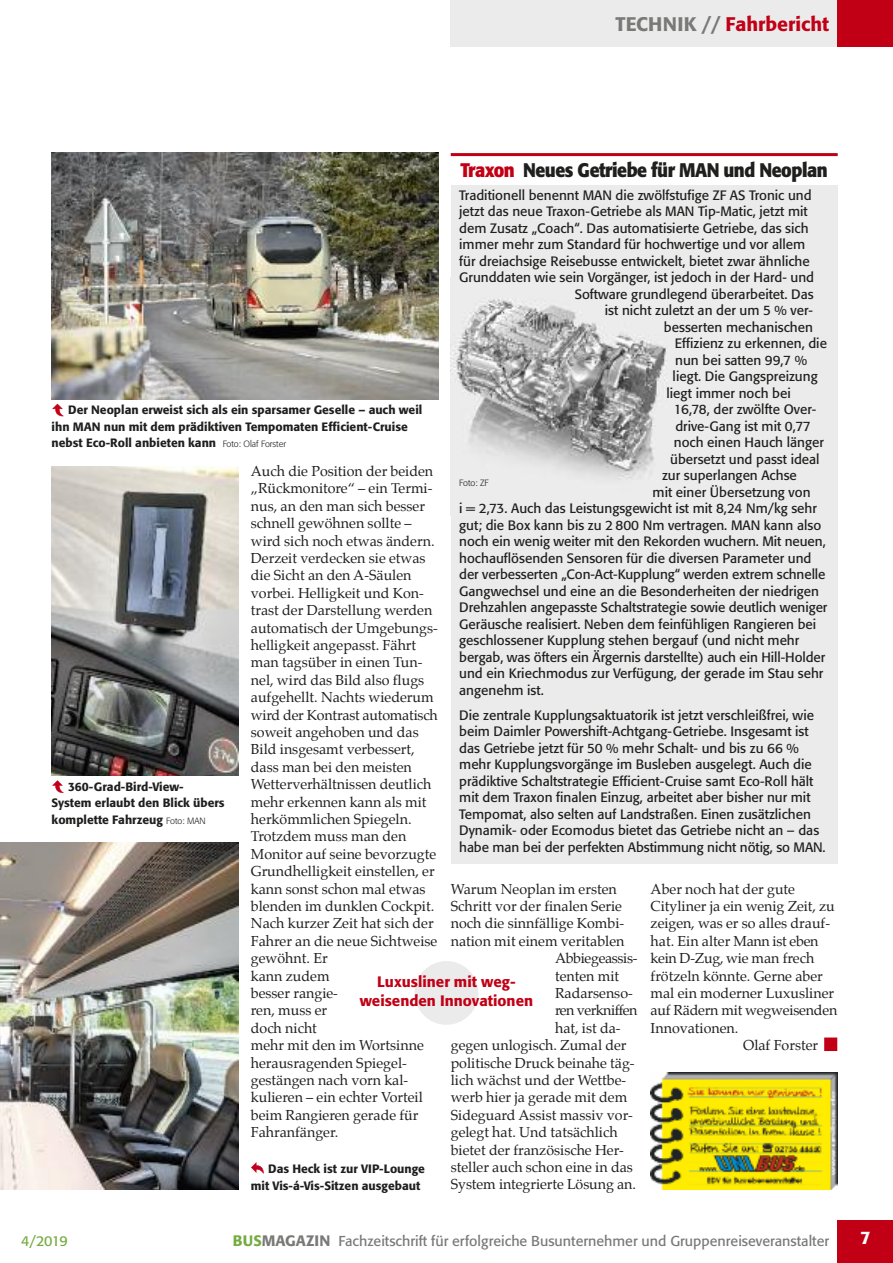
<style>
.page{position:relative;width:893px;height:1263px;background:#fff}
.page>*{position:absolute;margin:0;border:0;box-sizing:border-box;transform-origin:0 0}
.t1{font:700 19.5px "Formata";letter-spacing:-.025em;color:#1f1f1e;scale:.9 1}
.t2{font:500 19.5px "Formata";color:#c10016}
.t3{font:500 18px "Formata";color:#fff}
.t4{font:500 15px/19.5px "Formata";color:#c10016;text-align:center}
.t5{font:14.25px/17.4px "Palatino";color:#1f1f1e}
.t6{font:14.25px "Formata";color:#797978}
.t7{font:14.25px "Palatino";letter-spacing:-.02em;color:#1f1f1e}
.t8{font:14.25px "Palatino";letter-spacing:-.025em;color:#1f1f1e}
.t9{font:14.25px "Palatino";letter-spacing:-.035em;color:#1f1f1e}
.t10{font:14.25px "Formata";color:#74ac3f}
.t11{font:13.5px/16.5px "Formata";color:#1f1f1e}
.t12{font:500 12px/16.5px "Formata";color:#1f1f1e}
.t13{font:300 9px "Formata";color:#1f1f1e}
.s1{color:#797978}
.s2{color:#c10016}
.s3{font-weight:300;font-size:9px}
.s4{font-weight:500;font-size:15px;color:#74ac3f}
.s5{font-weight:500;font-size:15px}
</style>
<div class="page">
<div style="left:824px;top:1037px;width:13px;height:14px;background:#c10016"></div>
<div style="left:838px;top:1220px;width:55px;height:43px;background:#c10016"></div>
<div style="left:451px;top:0;width:442px;height:47px;background:#ebebeb"></div>
<div style="left:838px;top:0;width:55px;height:47px;background:#c10016"></div>
<div style="left:451px;top:185px;width:387px;height:678px;background:#ebebeb"></div>
<img style="left:0;top:842px;width:238px;height:347px">
<img style="left:51px;top:466px;width:187px;height:310px">
<img style="left:51px;top:153px;width:388px;height:246px">
<svg style="left:52px;top:404px;width:12px;height:13px"></svg>
<svg style="left:251px;top:1162px;width:13px;height:12px"></svg>
<svg style="left:52px;top:780px;width:12px;height:13px"></svg>
<div style="left:415px;top:961px;width:63px;height:64px;background:#ebebeb;border-radius:50%"></div>
<img style="left:651px;top:1072px;width:187px;height:117px">
<img style="left:451px;top:298px;width:216px;height:182px">
<hr style="left:451px;top:153px;width:387px;height:3px;background:#c10016">
<h1 class="t2" style="left:616px;top:16px;width:215px"><span class="s1">TECHNIK //</span> Fahrbericht</h1>
<h1 class="t1" style="left:461px;top:162px;width:410px"><span class="s2">Traxon</span> Neues Getriebe für MAN und Neoplan</h1>
<p class="t11" style="left:459px;top:188px;width:354px">Traditionell benennt MAN die zwölfstufige ZF AS Tronic und</p>
<p class="t11" style="left:459px;top:204px;width:350px">jetzt das neue Traxon-Getriebe als MAN Tip-Matic, jetzt mit</p>
<p class="t11" style="left:459px;top:221px;width:351px">dem Zusatz „Coach“. Das automatisierte Getriebe, das sich</p>
<p class="t11" style="left:459px;top:237px;width:347px">immer mehr zum Standard für hochwertige und vor allem</p>
<p class="t11" style="left:459px;top:254px;width:352px">für dreiachsige Reisebusse entwickelt, bietet zwar ähnliche</p>
<p class="t11" style="left:459px;top:270px;width:356px">Grunddaten wie sein Vorgänger, ist jedoch in der Hard- und</p>
<p class="t11" style="left:575px;top:287px;width:240px">Software grundlegend überarbeitet. Das</p>
<p class="t11" style="left:605px;top:303px;width:210px">ist nicht zuletzt an der um 5 % ver-</p>
<p class="t11" style="left:664px;top:320px;width:151px">besserten mechanischen</p>
<p class="t11" style="left:675px;top:336px;width:154px">Effizienz zu erkennen, die</p>
<p class="t11" style="left:675px;top:353px;width:133px">nun bei satten 99,7 %</p>
<p class="t11" style="left:673px;top:369px;width:147px">liegt. Die Gangspreizung</p>
<p class="t11" style="left:666px;top:386px;width:126px">liegt immer noch bei</p>
<p class="t11" style="left:674px;top:402px;width:144px">16,78, der zwölfte Over-</p>
<p class="t11" style="left:675px;top:419px;width:137px">drive-Gang ist mit 0,77</p>
<p class="t11" style="left:674px;top:435px;width:152px">noch einen Hauch länger</p>
<p class="t11" style="left:670px;top:452px;width:151px">übersetzt und passt ideal</p>
<p class="t11" style="left:662px;top:468px;width:136px">zur superlangen Achse</p>
<p class="t11" style="left:653px;top:485px;width:159px">mit einer Übersetzung von</p>
<p class="t11" style="left:459px;top:501px;width:359px">i = 2,73. Auch das Leistungsgewicht ist mit 8,24 Nm/kg sehr</p>
<p class="t11" style="left:459px;top:518px;width:363px">gut; die Box kann bis zu 2 800 Nm vertragen. MAN kann also</p>
<p class="t11" style="left:459px;top:534px;width:368px">noch ein wenig weiter mit den Rekorden wuchern. Mit neuen,</p>
<p class="t11" style="left:459px;top:551px;width:354px">hochauflösenden Sensoren für die diversen Parameter und</p>
<p class="t11" style="left:459px;top:567px;width:368px">der verbesserten „Con-Act-Kupplung“ werden extrem schnelle</p>
<p class="t11" style="left:459px;top:584px;width:361px">Gangwechsel und eine an die Besonderheiten der niedrigen</p>
<p class="t11" style="left:459px;top:600px;width:370px">Drehzahlen angepasste Schaltstrategie sowie deutlich weniger</p>
<p class="t11" style="left:459px;top:617px;width:359px">Geräusche realisiert. Neben dem feinfühligen Rangieren bei</p>
<p class="t11" style="left:459px;top:633px;width:342px">geschlossener Kupplung stehen bergauf (und nicht mehr</p>
<p class="t11" style="left:459px;top:650px;width:368px">bergab, was öfters ein Ärgernis darstellte) auch ein Hill-Holder</p>
<p class="t11" style="left:459px;top:666px;width:366px">und ein Kriechmodus zur Verfügung, der gerade im Stau sehr</p>
<p class="t11" style="left:459px;top:683px;width:86px">angenehm ist.</p>
<p class="t11" style="left:459px;top:708px;width:368px">Die zentrale Kupplungsaktuatorik ist jetzt verschleißfrei, wie beim Daimler Powershift-Achtgang-Getriebe. Insgesamt ist das Getriebe jetzt für 50 % mehr Schalt- und bis zu 66 % mehr Kupplungsvorgänge im Busleben ausgelegt. Auch die prädiktive Schaltstrategie Efficient-Cruise samt Eco-Roll hält mit dem Traxon finalen Einzug, arbeitet aber bisher nur mit Tempomat, also selten auf Landstraßen. Einen zusätzlichen Dynamik- oder Ecomodus bietet das Getriebe nicht an – das habe man bei der perfekten Abstimmung nicht nötig, so MAN.</p>
<p class="t12" style="left:52px;top:403px;width:372px;text-indent:17px">Der Neoplan erweist sich als ein sparsamer Geselle – auch weil ihn MAN nun mit dem prädiktiven Tempomaten Efficient-Cruise nebst Eco-Roll anbieten kann <span class="s3">Foto: Olaf Forster</span></p>
<p class="t5" style="left:251px;top:463px;width:188px">Auch die Position der beiden „Rückmonitore“ – ein Termi&shy;nus, an den man sich besser schnell gewöhnen sollte – wird sich noch etwas ändern.<br>Derzeit verdecken sie etwas die Sicht an den A-Säulen vorbei. Helligkeit und Kon&shy;trast der Darstellung werden automatisch der Umgebungs&shy;helligkeit angepasst. Fährt man tagsüber in einen Tun&shy;nel, wird das Bild also flugs aufgehellt. Nachts wiederum wird der Kontrast automatisch soweit angehoben und das<br>Bild insgesamt verbessert, dass man bei den meisten<br>Wetterverhältnissen deutlich mehr erkennen kann als mit herkömmlichen Spiegeln.<br>Trotzdem muss man den<br>Monitor auf seine bevorzugte<br>Grundhelligkeit einstellen, er kann sonst schon mal etwas blenden im dunklen Cockpit.<br>Nach kurzer Zeit hat sich der<br>Fahrer an die neue Sichtweise gewöhnt. Er<br>kann zudem<br>besser rangie-<br>ren, muss er<br>doch nicht<br>mehr mit den im Wortsinne herausragenden Spiegel&shy;gestängen nach vorn kal&shy;kulieren – ein echter Vorteil beim Rangieren gerade für<br>Fahranfänger.</p>
<p class="t13" style="left:459px;top:479px;width:31px">Foto: ZF</p>
<p class="t12" style="left:52px;top:779px;width:175px;text-indent:17px">360-Grad-Bird-View-<br>System erlaubt den Blick übers komplette Fahrzeug <span class="s3">Foto: MAN</span></p>
<p class="t5" style="left:651px;top:881px;width:146px">Aber noch hat der gute</p>
<p class="t5" style="left:651px;top:898px;width:186px">Cityliner ja ein wenig Zeit, zu</p>
<p class="t5" style="left:651px;top:916px;width:181px">zeigen, was er so alles drauf-</p>
<p class="t5" style="left:651px;top:933px;width:169px">hat. Ein alter Mann ist eben</p>
<p class="t7" style="left:651px;top:951px;width:165px">kein D-Zug, wie man frech</p>
<p class="t5" style="left:651px;top:968px;width:174px">frötzeln könnte. Gerne aber</p>
<p class="t5" style="left:651px;top:985px;width:185px">mal ein moderner Luxusliner</p>
<p class="t5" style="left:651px;top:1003px;width:188px">auf Rädern mit wegweisenden</p>
<p class="t5" style="left:651px;top:1020px;width:89px">Innovationen.</p>
<p class="t5" style="left:743px;top:1037px;width:76px">Olaf Forster</p>
<p class="t5" style="left:451px;top:881px;width:168px">Warum Neoplan im ersten</p>
<p class="t5" style="left:451px;top:898px;width:173px">Schritt vor der finalen Serie</p>
<p class="t5" style="left:451px;top:916px;width:175px">noch die sinnfällige Kombi-</p>
<p class="t5" style="left:451px;top:933px;width:175px">nation mit einem veritablen</p>
<p class="t8" style="left:555px;top:951px;width:84px">Abbiegeassis-</p>
<p class="t5" style="left:555px;top:968px;width:66px">tenten mit</p>
<p class="t5" style="left:555px;top:985px;width:79px">Radarsenso-</p>
<p class="t9" style="left:555px;top:1004px;width:84px">ren verkniffen</p>
<p class="t5" style="left:555px;top:1020px;width:67px">hat, ist da-</p>
<p class="t5" style="left:451px;top:1037px;width:177px">gegen unlogisch. Zumal der</p>
<p class="t5" style="left:451px;top:1055px;width:185px">politische Druck beinahe täg-</p>
<p class="t5" style="left:451px;top:1072px;width:177px">lich wächst und der Wettbe-</p>
<p class="t5" style="left:451px;top:1090px;width:178px">werb hier ja gerade mit dem</p>
<p class="t5" style="left:451px;top:1107px;width:184px">Sideguard Assist massiv vor-</p>
<p class="t5" style="left:451px;top:1124px;width:168px">gelegt hat. Und tatsächlich</p>
<p class="t5" style="left:451px;top:1142px;width:175px">bietet der französische Her-</p>
<p class="t5" style="left:451px;top:1159px;width:184px">steller auch schon eine in das</p>
<p class="t5" style="left:451px;top:1177px;width:187px">System integrierte Lösung an.</p>
<p class="t4" style="left:360px;top:973px;width:175px">Luxusliner mit weg&shy;weisenden Innovationen</p>
<p class="t12" style="left:251px;top:1162px;width:176px;text-indent:17px">Das Heck ist zur VIP-Lounge mit Vis-á-Vis-Sitzen ausgebaut</p>
<p class="t10" style="left:21px;top:1235px;width:48px">4/2019</p>
<p class="t6" style="left:233px;top:1235px;width:598px"><span class="s4">BUS</span><span class="s5">MAGAZIN</span> Fachzeitschrift für erfolgreiche Busunternehmer und Gruppenreiseveranstalter</p>
<h2 class="t3" style="left:860px;top:1230px;width:12px">7</h2>
</div>
